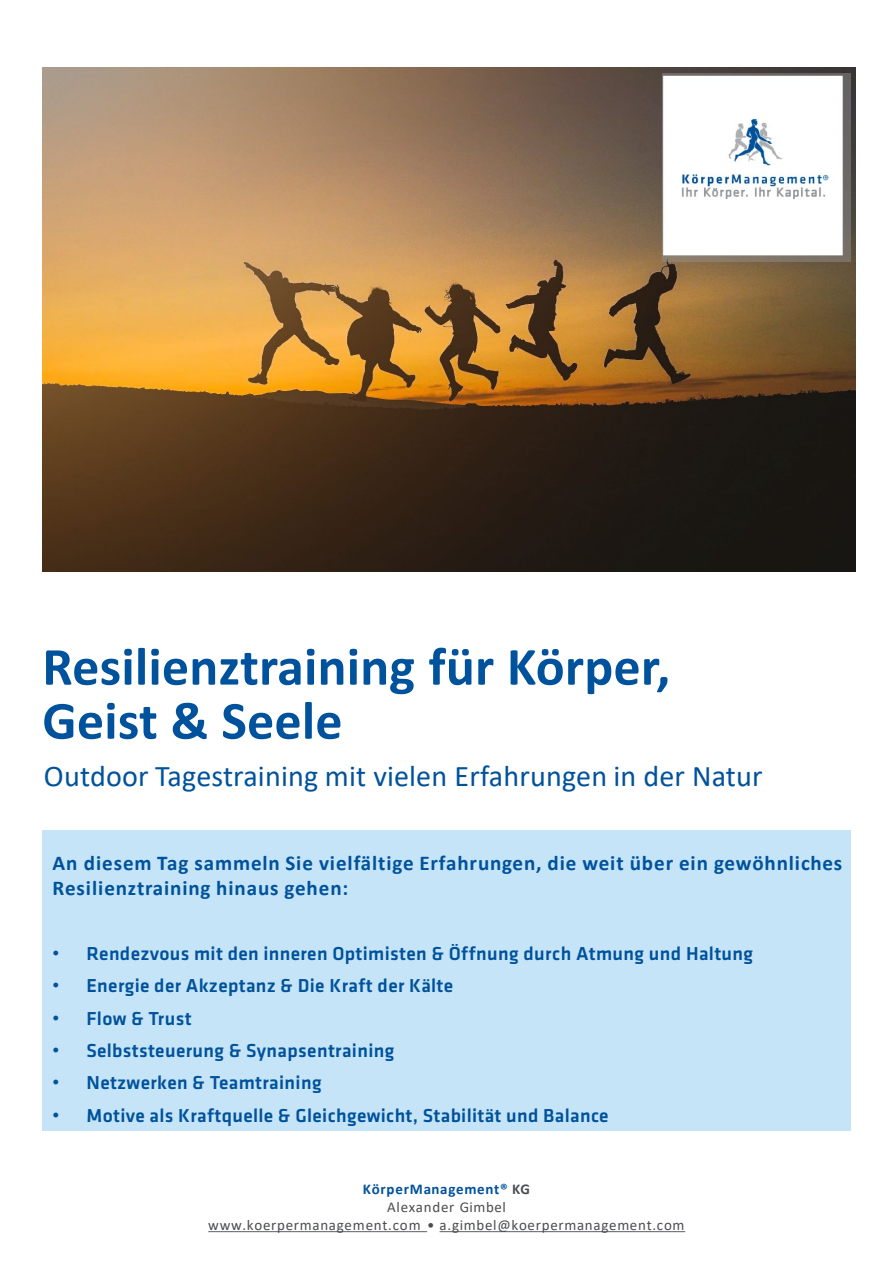
<style>
.page{position:relative;width:893px;height:1264px;background:#fff}
.page>*{position:absolute;margin:0;border:0;box-sizing:border-box;transform-origin:0 0}
.t1{font:700 54px/54px "Calibri";letter-spacing:.005em;color:#00529c}
.t2{font:30px "Calibri";letter-spacing:.005em;color:#00529c}
.t3{font:700 21px/25.2px "Calibri";letter-spacing:.045em;color:#00529c}
.t4{font:500 19.5px "Klavika Basic";letter-spacing:.02em;color:#00529c}
.t5{font:15px "Calibri";letter-spacing:.05em;color:#4c4d4f}
.t6{font:700 15px "Calibri";letter-spacing:.05em;color:#00529c}
.s1{font-family:"Arial";font-weight:400}
.s2{color:#4c4d4f}
</style>
<div class="page">
<img style="left:42px;top:67px;width:813px;height:504px">
<div style="left:42px;top:829px;width:808px;height:301px;background:#c5e4f7"></div>
<img style="left:663px;top:73px;width:187px;height:188px">
<p class="t1" style="left:42px;top:638px;width:629px">Resilienztraining für Körper,<br>Geist &amp; Seele</p>
<p class="t2" style="left:44px;top:754px;width:720px">Outdoor Tagestraining mit vielen Erfahrungen in der Natur</p>
<p class="t3" style="left:53px;top:850px;width:791px">An diesem Tag sammeln Sie vielfältige Erfahrungen, die weit über ein gewöhnliches<br>Resilienztraining hinaus gehen:</p>
<p class="t4" style="left:53px;top:939px;width:702px"><span class="s1">•</span> Rendezvous mit den inneren Optimisten &amp; Öffnung durch Atmung und Haltung</p>
<p class="t4" style="left:53px;top:972px;width:402px"><span class="s1">•</span> Energie der Akzeptanz &amp; Die Kraft der Kälte</p>
<p class="t4" style="left:53px;top:1004px;width:141px"><span class="s1">•</span> Flow &amp; Trust</p>
<p class="t4" style="left:53px;top:1037px;width:343px"><span class="s1">•</span> Selbststeuerung &amp; Synapsentraining</p>
<p class="t4" style="left:53px;top:1069px;width:270px"><span class="s1">•</span> Netzwerken &amp; Teamtraining</p>
<p class="t4" style="left:53px;top:1101px;width:557px"><span class="s1">•</span> Motive als Kraftquelle &amp; Gleichgewicht, Stabilität und Balance</p>
<p class="t6" style="left:363px;top:1177px;width:169px">KörperManagement® <span class="s2">KG</span></p>
<p class="t5" style="left:387px;top:1195px;width:120px">Alexander Gimbel</p>
<p class="t5" style="left:208px;top:1213px;width:477px">www.koerpermanagement.com • a.gimbel@koerpermanagement.com</p>
</div>
